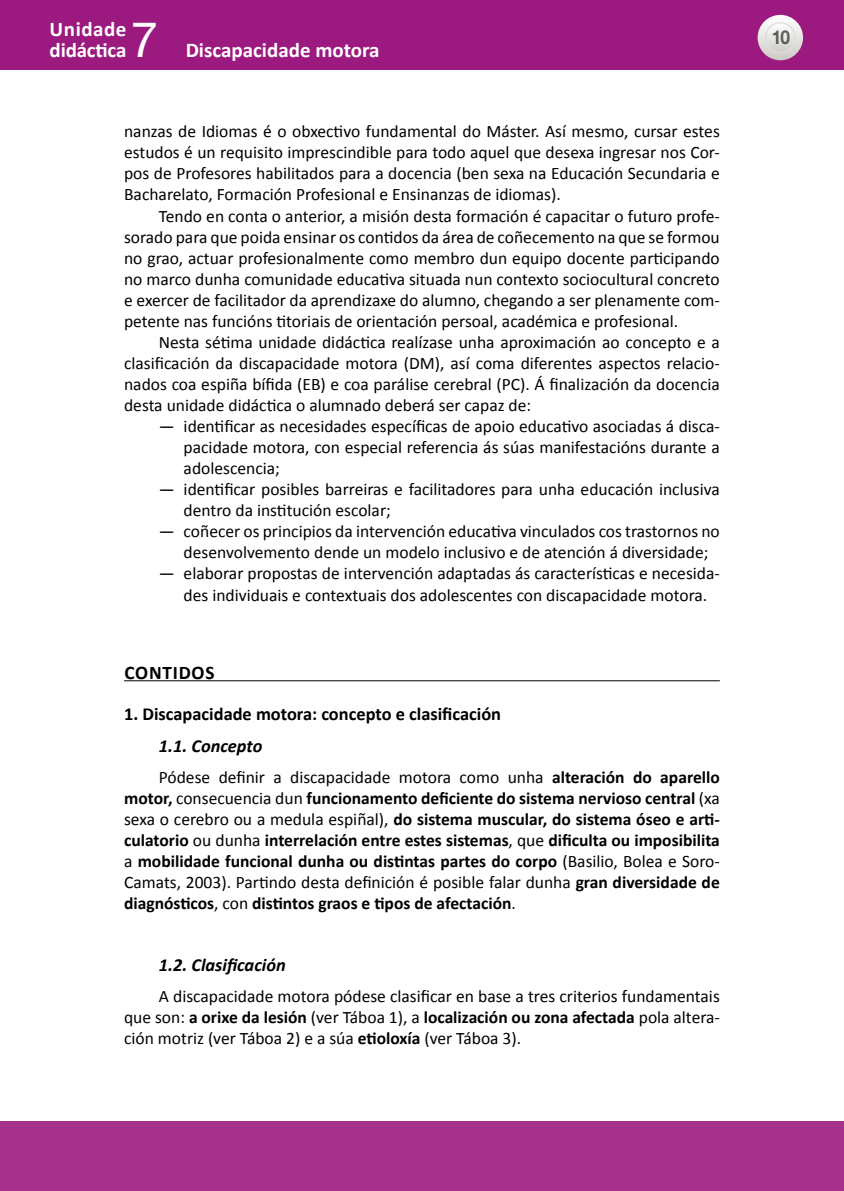
<style>
.page{position:relative;width:844px;height:1191px;background:#fff}
.page>*{position:absolute;margin:0;border:0;box-sizing:border-box;transform-origin:0 0}
.t1{font:49px "Helvetica Neue LT Std";color:#fff}
.t2{font:700 21px/21px "Calibri";color:#fff}
.t3{font:700 19.25px "Calibri";letter-spacing:.04em;color:#000}
.t4{font:700 19.25px "Helvetica Neue LT Std";color:#000;scale:.9 1}
.t5{font:700 18.38px "Calibri";color:#000}
.t6{font:italic 700 18.38px "Calibri";color:#000}
.t7{font:17.5px/21px "Calibri";color:#000;text-align:justify}
.t8{font:700 17.5px/21.2px "Calibri";color:#000;text-align:justify}
.s1{font-weight:400}
.s2{font-weight:700}
</style>
<div class="page">
<div style="left:0;top:0;width:843px;height:69px;background:#9c1a7f"></div>
<svg style="left:757px;top:15px;width:45px;height:45px"></svg>
<svg style="left:765px;top:23px;width:29px;height:29px"></svg>
<div style="left:764px;top:22px;width:31px;height:31px;border:1px solid #dfdeda;border-radius:50%"></div>
<div style="left:0;top:1121px;width:843px;height:70px;background:#a6318c"></div>
<hr style="left:124px;top:680px;width:595px;height:1px;background:#000">
<p class="t2" style="left:50px;top:18px;width:78px">Unidade didáctica</p>
<h1 class="t1" style="left:131px;top:11px;width:29px">7</h1>
<p class="t4" style="left:770px;top:26px;width:23px">10</p>
<p class="t2" style="left:186px;top:39px;width:195px">Discapacidade motora</p>
<p class="t7" style="left:124px;top:120px;width:597px">nanzas de Idiomas é o obxectivo fundamental do Máster. Así mesmo, cursar estes estudos é un requisito imprescindible para todo aquel que desexa ingresar nos Cor&shy;pos de Profesores habilitados para a docencia (ben sexa na Educación Secundaria e Bacharelato, Formación Profesional e Ensinanzas de idiomas).</p>
<p class="t7" style="left:124px;top:204px;width:597px;text-indent:35px">Tendo en conta o anterior, a misión desta formación é capacitar o futuro profe&shy;sorado para que poida ensinar os contidos da área de coñecemento na que se formou no grao, actuar profesionalmente como membro dun equipo docente participando no marco dunha comunidade educativa situada nun contexto sociocultural concreto e exercer de facilitador da aprendizaxe do alumno, chegando a ser plenamente com&shy;petente nas funcións titoriais de orientación persoal, académica e profesional.</p>
<p class="t7" style="left:124px;top:331px;width:597px;text-indent:35px">Nesta sétima unidade didáctica realízase unha aproximación ao concepto e a clasificación da discapacidade motora (DM), así coma diferentes aspectos relacio&shy;nados coa espiña bífida (EB) e coa parálise cerebral (PC). Á finalización da docencia desta unidade didáctica o alumnado deberá ser capaz de:</p>
<p class="t7" style="left:184px;top:415px;width:537px;text-indent:-25px">— identificar as necesidades específicas de apoio educativo asociadas á disca&shy;pacidade motora, con especial referencia ás súas manifestacións durante a adolescencia;</p>
<p class="t7" style="left:184px;top:478px;width:537px;text-indent:-25px">— identificar posibles barreiras e facilitadores para unha educación inclusiva dentro da institución escolar;</p>
<p class="t7" style="left:184px;top:520px;width:537px;text-indent:-25px">— coñecer os principios da intervención educativa vinculados cos trastornos no desenvolvemento dende un modelo inclusivo e de atención á diversidade;</p>
<p class="t7" style="left:184px;top:562px;width:537px;text-indent:-25px">— elaborar propostas de intervención adaptadas ás características e necesida&shy;des individuais e contextuais dos adolescentes con discapacidade motora.</p>
<p class="t3" style="left:124px;top:658px;width:91px">CONTIDOS</p>
<p class="t5" style="left:124px;top:700px;width:378px">1. Discapacidade motora: concepto e clasificación</p>
<p class="t6" style="left:159px;top:734px;width:105px">1.1. Concepto</p>
<p class="t8" style="left:124px;top:765px;width:597px;text-indent:35px"><span class="s1">Pódese definir a discapacidade motora como unha</span> alteración do aparello motor, <span class="s1">consecuencia dun</span> funcionamento deficiente do sistema nervioso central <span class="s1">(xa sexa o cerebro ou a medula espiñal),</span> do sistema muscular, do sistema óseo e arti&shy;culatorio <span class="s1">ou dunha</span> interrelación entre estes sistemas<span class="s1">, que</span> dificulta ou imposibilita <span class="s1">a</span> mobilidade funcional dunha ou distintas partes do corpo <span class="s1">(Basilio, Bolea e Soro-Camats, 2003). Partindo desta definición é posible falar dunha</span> gran diversidade de diagnósticos<span class="s1">, con</span> distintos graos e tipos de afectación<span class="s1">.</span></p>
<p class="t6" style="left:159px;top:953px;width:128px">1.2. Clasificación</p>
<p class="t7" style="left:124px;top:984px;width:597px;text-indent:35px">A discapacidade motora pódese clasificar en base a tres criterios fundamentais que son: <span class="s2">a orixe da lesión</span> (ver Táboa 1), a <span class="s2">localización ou zona afectada</span> pola altera&shy;ción motriz (ver Táboa 2) e a súa <span class="s2">etioloxía</span> (ver Táboa 3).</p>
</div>
